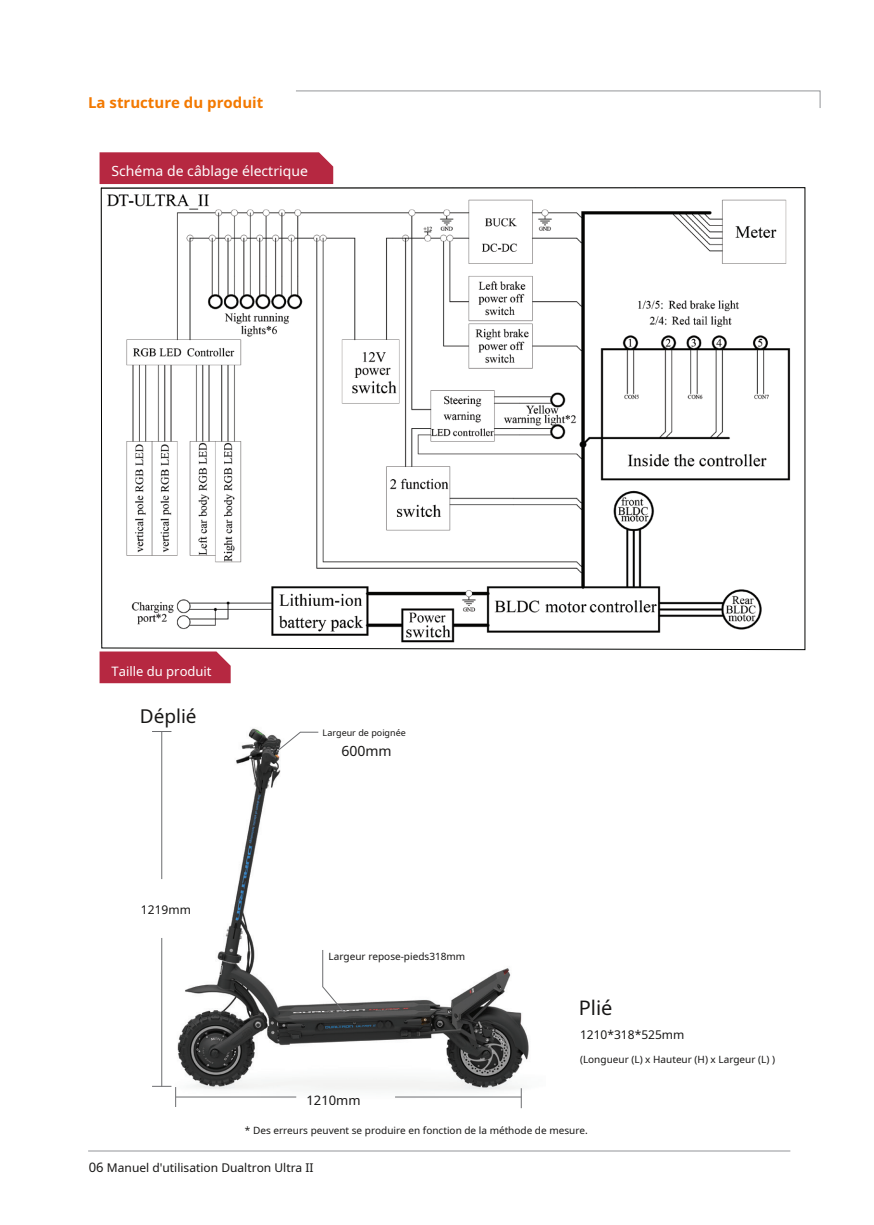
<style>
.page{position:relative;width:874px;height:1225px;background:#fff}
.page>*{position:absolute;margin:0;border:0;box-sizing:border-box;transform-origin:0 0}
.t1{font:20px "Noto Sans";color:#171615}
.t2{font:19px "Noto Sans";color:#171615}
.t3{font:700 15px "Noto Sans";color:#f37900}
.t4{font:14px "Noto Sans";color:#fff}
.t5{font:14px "Noto Sans";color:#171615}
.t6{font:13px "Noto Sans";color:#fff}
.t7{font:13px "Noto Sans";color:#171615}
.t8{font:12px "Noto Sans";color:#171615}
.t9{font:10px "Noto Sans";color:#171615}
.t10{font:9px "Noto Sans";color:#171615}
.s1{font-size:13px}
</style>
<div class="page">
<img style="left:162px;top:728px;width:367px;height:375px">
<hr style="left:88px;top:1150px;width:702px;height:1px;background:#939598">
<div style="left:99px;top:152px;width:234px;height:32px;background:#b62841"></div>
<div style="left:99px;top:651px;width:131px;height:32px;background:#b62841"></div>
<svg style="left:152px;top:731px;width:19px;height:1px"></svg>
<svg style="left:520px;top:1088px;width:1px;height:20px"></svg>
<svg style="left:152px;top:1085px;width:24px;height:22px"></svg>
<hr style="left:161px;top:731px;width:1px;height:148px;background:#6c6d70">
<hr style="left:176px;top:1096px;width:120px;height:1px;background:#6c6d70">
<hr style="left:395px;top:1096px;width:126px;height:1px;background:#6c6d70">
<hr style="left:161px;top:938px;width:1px;height:148px;background:#6c6d70">
<svg style="left:274px;top:731px;width:45px;height:22px"></svg>
<svg style="left:321px;top:949px;width:25px;height:65px"></svg>
<svg style="left:296px;top:90px;width:524px;height:18px"></svg>
<svg style="left:100px;top:187px;width:705px;height:463px"></svg>
<h3 class="t3" style="left:88px;top:91px;width:176px">La structure du produit</h3>
<h3 class="t4" style="left:111px;top:161px;width:198px">Schéma de câblage électrique</h3>
<h3 class="t6" style="left:111px;top:661px;width:102px">Taille du produit</h3>
<h2 class="t2" style="left:140px;top:702px;width:58px">Déplié</h2>
<p class="t8" style="left:141px;top:901px;width:51px">1219mm</p>
<p class="t10" style="left:322px;top:726px;width:85px">Largeur de poignée</p>
<h3 class="t5" style="left:341px;top:741px;width:52px">600mm</h3>
<p class="t9" style="left:328px;top:949px;width:138px">Largeur repose-pieds318mm</p>
<h1 class="t1" style="left:578px;top:994px;width:35px">Plié</h1>
<p class="t8" style="left:579px;top:1026px;width:106px">1210*318*525mm</p>
<p class="t9" style="left:579px;top:1052px;width:196px">(Longueur (L) x Hauteur (H) x Largeur (L) )</p>
<h3 class="t7" style="left:306px;top:1090px;width:56px">1210mm</h3>
<p class="t9" style="left:245px;top:1123px;width:344px">* Des erreurs peuvent se produire en fonction de la méthode de mesure.</p>
<p class="t8" style="left:89px;top:1158px;width:226px"><span class="s1">06</span> Manuel d'utilisation Dualtron Ultra II</p>
</div>
